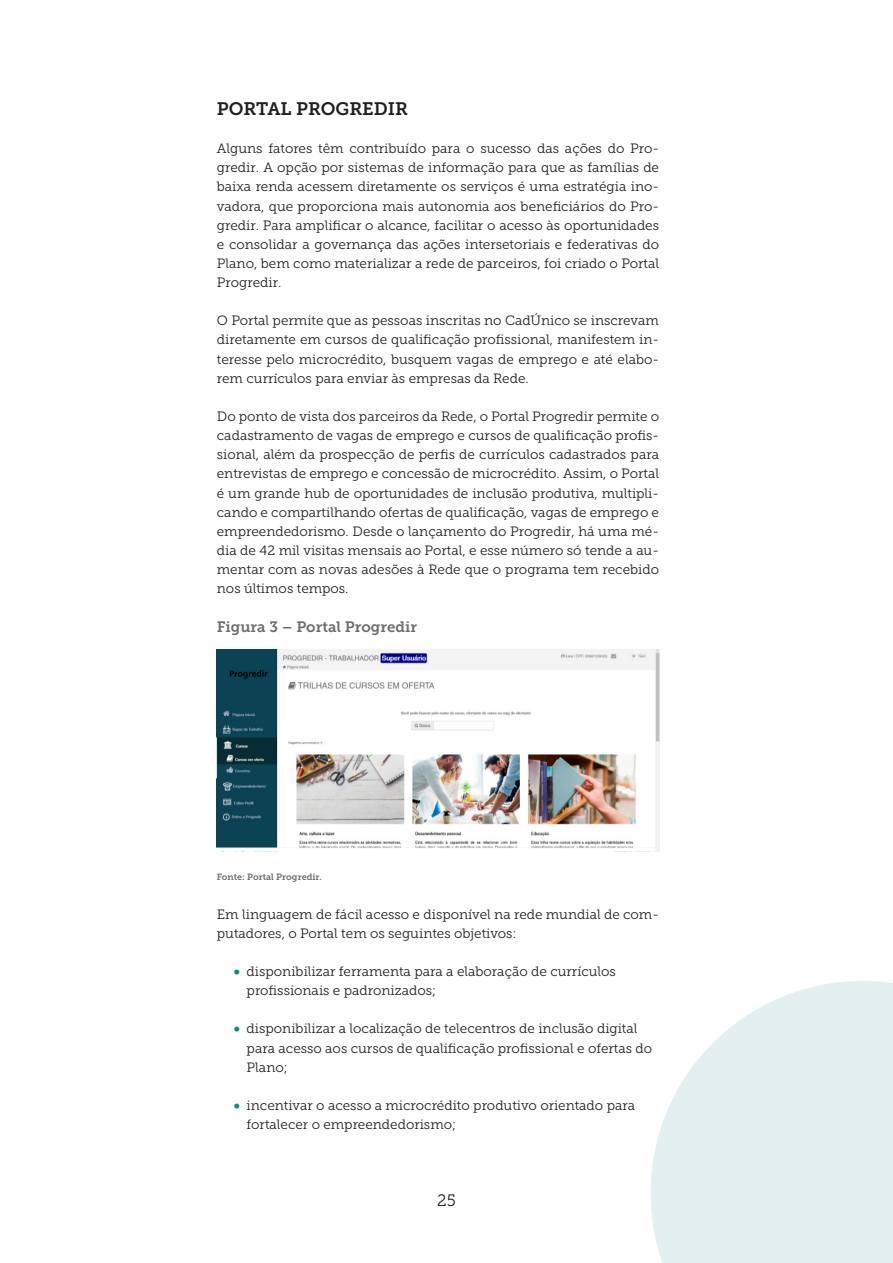
<style>
.page{position:relative;width:893px;height:1263px;background:#fff}
.page>*{position:absolute;margin:0;border:0;box-sizing:border-box;transform-origin:0 0}
.Título{font:18px "Museo Slab 700";color:#231f20}
.t1{font:16.5px "Museo Slab 300";color:#231f20}
.Figuras{font:15px "Museo Slab 700";color:#6c6d70}
.Miolo{font:13.5px/19.2px "Museo Slab 300";color:#231f20}
.Miolo-2{font:9px "Museo Slab 700";color:#6c6d70}
.s1{font-family:"Museo Slab 900";color:#068d88}
</style>
<div class="page">
<svg style="left:651px;top:981px;width:242px;height:282px;fill:#e4efef"></svg>
<img style="left:217px;top:649px;width:442px;height:202px">
<p class="Título" style="left:217px;top:98px;width:193px">PORTAL PROGREDIR</p>
<p class="Miolo" style="left:217px;top:139px;width:444px;text-align:justify">Alguns fatores têm contribuído para o sucesso das ações do Pro&shy;gredir. A opção por sistemas de informação para que as famílias de baixa renda acessem diretamente os serviços é uma estratégia ino&shy;vadora, que proporciona mais autonomia aos beneficiários do Pro&shy;gredir. Para amplificar o alcance, facilitar o acesso às oportunidades e consolidar a governança das ações intersetoriais e federativas do Plano, bem como materializar a rede de parceiros, foi criado o Portal Progredir.</p>
<p class="Miolo" style="left:217px;top:311px;width:444px;text-align:justify">O Portal permite que as pessoas inscritas no CadÚnico se inscrevam diretamente em cursos de qualificação profissional, manifestem in&shy;teresse pelo microcrédito, busquem vagas de emprego e até elabo&shy;rem currículos para enviar às empresas da Rede.</p>
<p class="Miolo" style="left:217px;top:407px;width:444px;text-align:justify">Do ponto de vista dos parceiros da Rede, o Portal Progredir permite o cadastramento de vagas de emprego e cursos de qualificação profis&shy;sional, além da prospecção de perfis de currículos cadastrados para entrevistas de emprego e concessão de microcrédito. Assim, o Portal é um grande hub de oportunidades de inclusão produtiva, multipli&shy;cando e compartilhando ofertas de qualificação, vagas de emprego e empreendedorismo. Desde o lançamento do Progredir, há uma mé&shy;dia de 42 mil visitas mensais ao Portal, e esse número só tende a au&shy;mentar com as novas adesões à Rede que o programa tem recebido nos últimos tempos.</p>
<p class="Figuras" style="left:217px;top:618px;width:202px">Figura 3 – Portal Progredir</p>
<p class="Miolo-2" style="left:217px;top:872px;width:107px">Fonte: Portal Progredir.</p>
<p class="Miolo" style="left:217px;top:904px;width:444px">Em linguagem de fácil acesso e disponível na rede mundial de com&shy;putadores, o Portal tem os seguintes objetivos:</p>
<p class="Miolo" style="left:247px;top:962px;width:371px;text-indent:-13px"><span class="s1">•</span> disponibilizar ferramenta para a elaboração de currículos profissionais e padronizados;</p>
<p class="Miolo" style="left:247px;top:1019px;width:407px;text-indent:-13px"><span class="s1">•</span> disponibilizar a localização de telecentros de inclusão digital para acesso aos cursos de qualificação profissional e ofertas do<br>Plano;</p>
<p class="Miolo" style="left:247px;top:1096px;width:390px;text-indent:-13px"><span class="s1">•</span> incentivar o acesso a microcrédito produtivo orientado para fortalecer o empreendedorismo;</p>
<p class="t1" style="left:437px;top:1191px;width:20px">25</p>
</div>
